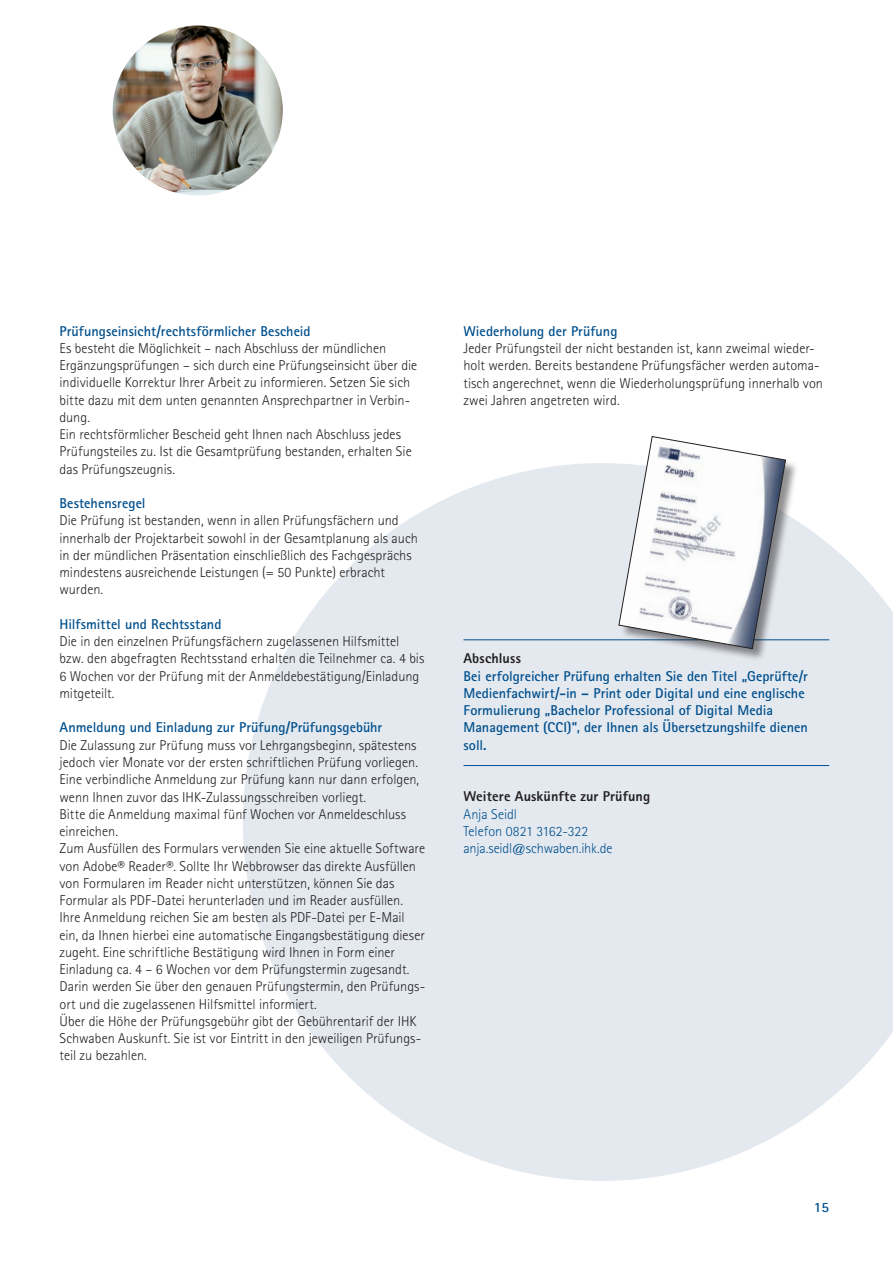
<style>
.page{position:relative;width:893px;height:1263px;background:#fff}
.page>*{position:absolute;margin:0;border:0;box-sizing:border-box;transform-origin:0 0}
.Copytext{font:300 14.25px/17.2px "Agfa Rotis Sans Serif";color:#231f20}
.Copytext-2{font:700 14.25px/17.2px "Agfa Rotis Sans Serif";color:#004f8c}
.Copytext-3{font:300 14.25px/17.2px "Agfa Rotis Sans Serif";letter-spacing:-.01em;color:#004f8c}
.Copytext-4{font:800 14.25px "Agfa Rotis Sans Serif";letter-spacing:.005em;color:#231f20}
</style>
<div class="page">
<svg style="left:243px;top:463px;width:650px;height:718px;fill:#e4e9f0"></svg>
<img style="left:113px;top:26px;width:170px;height:170px;border-radius:85px">
<hr style="left:463px;top:765px;width:366px;height:1px;background:#004f8c">
<hr style="left:463px;top:639px;width:366px;height:1px;background:#004f8c">
<div style="left:620px;top:437px;width:179px;height:225px;background:#231f20;opacity:.5"></div>
<svg style="left:618px;top:436px;width:168px;height:213px"></svg>
<p class="Copytext-2" style="left:60px;top:322px;width:253px">Prüfungseinsicht/rechtsförmlicher Bescheid</p>
<p class="Copytext" style="left:60px;top:339px;width:359px">Es besteht die Möglichkeit – nach Abschluss der mündlichen Ergänzungsprüfungen – sich durch eine Prüfungseinsicht über die individuelle Korrektur Ihrer Arbeit zu informieren. Setzen Sie sich bitte dazu mit dem unten genannten Ansprechpartner in Verbin&shy;dung.</p>
<p class="Copytext" style="left:60px;top:426px;width:354px">Ein rechtsförmlicher Bescheid geht Ihnen nach Abschluss jedes<br>Prüfungsteiles zu. Ist die Gesamtprüfung bestanden, erhalten Sie das Prüfungszeugnis.</p>
<p class="Copytext-2" style="left:60px;top:494px;width:88px">Bestehensregel</p>
<p class="Copytext" style="left:60px;top:512px;width:360px">Die Prüfung ist bestanden, wenn in allen Prüfungsfächern und innerhalb der Projektarbeit sowohl in der Gesamtplanung als auch in der mündlichen Präsentation einschließlich des Fachgesprächs mindestens ausreichende Leistungen (= 50 Punkte) erbracht wurden.</p>
<p class="Copytext-2" style="left:60px;top:615px;width:164px">Hilfsmittel und Rechtsstand</p>
<p class="Copytext" style="left:60px;top:633px;width:366px">Die in den einzelnen Prüfungsfächern zugelassenen Hilfsmittel bzw. den abgefragten Rechtsstand erhalten die Teilnehmer ca. 4 bis 6 Wochen vor der Prüfung mit der Anmeldebestätigung/Einladung mitgeteilt.</p>
<p class="Copytext-2" style="left:60px;top:719px;width:324px">Anmeldung und Einladung zur Prüfung/Prüfungsgebühr</p>
<p class="Copytext" style="left:60px;top:736px;width:361px">Die Zulassung zur Prüfung muss vor Lehrgangsbeginn, spätestens jedoch vier Monate vor der ersten schriftlichen Prüfung vorliegen.<br>Eine verbindliche Anmeldung zur Prüfung kann nur dann erfolgen, wenn Ihnen zuvor das IHK-Zulassungsschreiben vorliegt.</p>
<p class="Copytext" style="left:60px;top:805px;width:348px">Bitte die Anmeldung maximal fünf Wochen vor Anmeldeschluss einreichen.</p>
<p class="Copytext" style="left:60px;top:840px;width:367px">Zum Ausfüllen des Formulars verwenden Sie eine aktuelle Software von Adobe® Reader®. Sollte Ihr Webbrowser das direkte Ausfüllen von Formularen im Reader nicht unterstützen, können Sie das Formular als PDF-Datei herunterladen und im Reader ausfüllen.</p>
<p class="Copytext" style="left:60px;top:909px;width:367px">Ihre Anmeldung reichen Sie am besten als PDF-Datei per E-Mail ein, da Ihnen hierbei eine automatische Eingangsbestätigung dieser zugeht. Eine schriftliche Bestätigung wird Ihnen in Form einer Einladung ca. 4 – 6 Wochen vor dem Prüfungstermin zugesandt.</p>
<p class="Copytext" style="left:60px;top:978px;width:367px">Darin werden Sie über den genauen Prüfungstermin, den Prüfungs&shy;ort und die zugelassenen Hilfsmittel informiert.</p>
<p class="Copytext" style="left:60px;top:1012px;width:363px">Über die Höhe der Prüfungsgebühr gibt der Gebührentarif der IHK<br>Schwaben Auskunft. Sie ist vor Eintritt in den jeweiligen Prüfungs&shy;teil zu bezahlen.</p>
<p class="Copytext-2" style="left:463px;top:322px;width:156px">Wiederholung der Prüfung</p>
<p class="Copytext" style="left:463px;top:340px;width:361px">Jeder Prüfungsteil der nicht bestanden ist, kann zweimal wieder&shy;holt werden. Bereits bestandene Prüfungsfächer werden automa&shy;tisch angerechnet, wenn die Wiederholungsprüfung innerhalb von zwei Jahren angetreten wird.</p>
<p class="Copytext-4" style="left:463px;top:649px;width:59px">Abschluss</p>
<p class="Copytext-2" style="left:463px;top:667px;width:346px">Bei erfolgreicher Prüfung erhalten Sie den Titel „Geprüfte/r Medienfachwirt/-in – Print oder Digital und eine englische Formulierung „Bachelor Professional of Digital Media Management (CCI)”, der Ihnen als Übersetzungshilfe dienen soll.</p>
<p class="Copytext-4" style="left:463px;top:787px;width:188px">Weitere Auskünfte zur Prüfung</p>
<p class="Copytext-3" style="left:463px;top:805px;width:55px">Anja Seidl</p>
<p class="Copytext-3" style="left:463px;top:822px;width:151px">Telefon 0821 3162-322 anja.seidl@schwaben.ihk.de</p>
<p class="Copytext-2" style="left:814px;top:1198px;width:17px">15</p>
</div>
